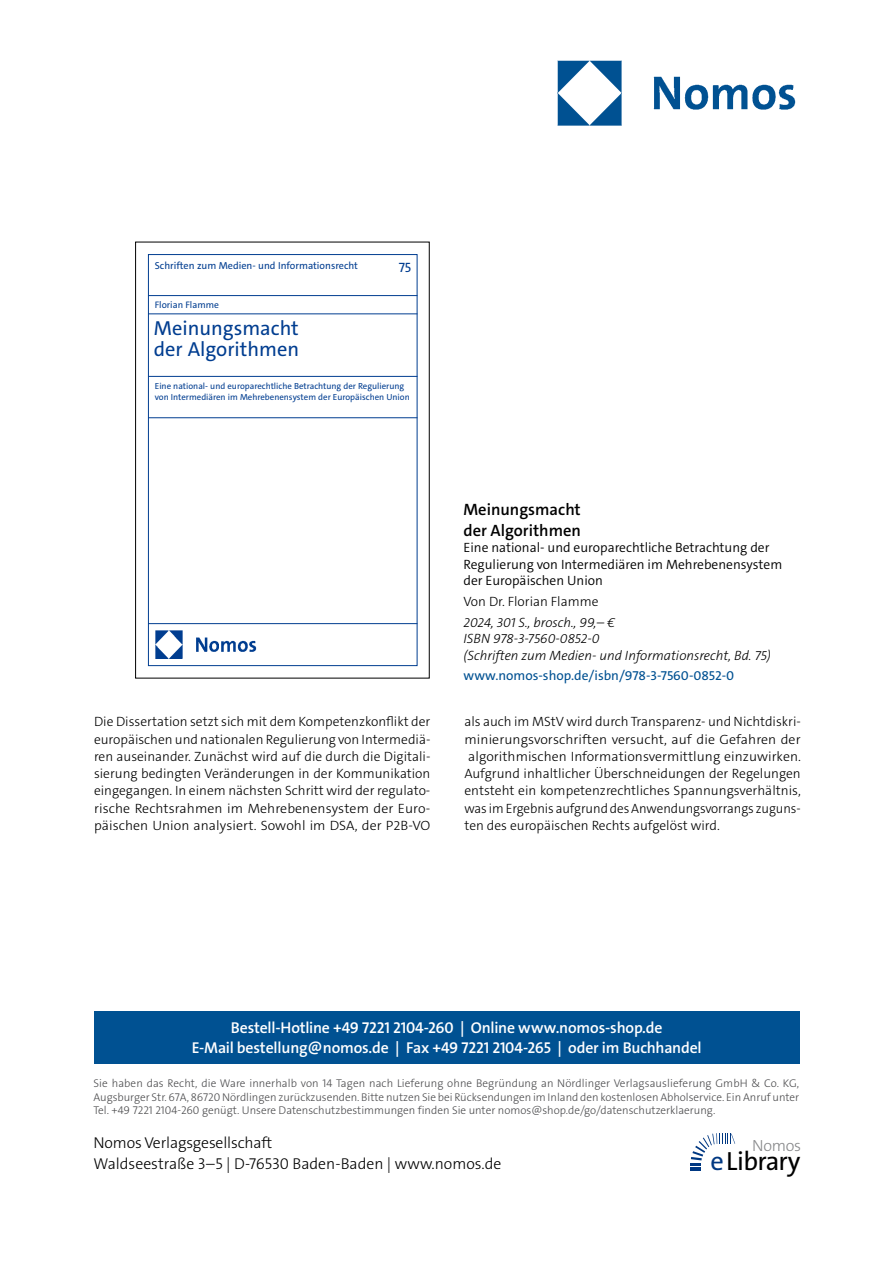
<style>
.page{position:relative;width:893px;height:1263px;background:#fff}
.page>*{position:absolute;margin:0;border:0;box-sizing:border-box;transform-origin:0 0}
.t1{font:26.4px "The Sans Os F";letter-spacing:-.03em;color:#000}
.t2{font:20.4px/21.8px "The Sans C5";color:#003d90}
.t3{font:600 16.5px/21px "The Sans C5";color:#000}
.t4{font:300 16.2px "The Sans Os F";letter-spacing:-.02em;color:#87888a}
.t5{font:600 15.75px/21px "The Sans Os F";letter-spacing:-.01em;color:#fff;text-align:center}
.t6{font:300 15.75px/21px "The Sans Os F";color:#000}
.t7{font:300 13.5px/17.2px "The Sans C5";color:#000;text-align:justify}
.t8{font:300 13.5px/16.5px "The Sans C5";color:#000}
.t9{font:italic 300 13.5px/16.5px "The Sans C5";color:#000}
.t10{font:13.5px "The Sans C5";color:#005192}
.t11{font:13.5px "The Sans C5";color:#003d90}
.t12{font:300 11.25px/13.5px "The Sans Os F";color:#4b4b4d;text-align:justify}
.t13{font:10.2px "The Sans C5";color:#003d90}
.t14{font:9.45px "The Sans C5";color:#003d90}
.t15{font:8.85px/10.6px "The Sans C5";color:#003d90}
.s1{color:#003882}
</style>
<div class="page">
<img style="left:558px;top:61px;width:238px;height:65px">
<div style="left:94px;top:1011px;width:705px;height:52px;background:#005192"></div>
<svg style="left:690px;top:1133px;width:45px;height:38px"></svg>
<div style="left:135px;top:242px;width:295px;height:436px;border:1px solid #000"></div>
<div style="left:148px;top:254px;width:269px;height:412px;border:1px solid #003d90"></div>
<hr style="left:148px;top:295px;width:269px;height:1px;background:#003d90">
<hr style="left:148px;top:376px;width:269px;height:1px;background:#003d90">
<hr style="left:148px;top:417px;width:269px;height:1px;background:#003d90">
<hr style="left:148px;top:623px;width:269px;height:1px;background:#003d90">
<hr style="left:148px;top:313px;width:269px;height:1px;background:#003d90">
<img style="left:155px;top:631px;width:102px;height:27px">
<p class="t13" style="left:155px;top:259px;width:205px">Schriften zum Medien- und Informationsrecht</p>
<p class="t14" style="left:155px;top:299px;width:66px">Florian Flamme</p>
<h2 class="t2" style="left:154px;top:317px;width:147px">Meinungsmacht der Algorithmen</h2>
<p class="t11" style="left:399px;top:259px;width:14px">75</p>
<p class="t15" style="left:155px;top:381px;width:256px">Eine national- und europarechtliche Betrachtung der Regulierung von Intermediären im Mehrebenensystem der Europäischen Union</p>
<p class="t3" style="left:463px;top:499px;width:119px">Meinungsmacht der Algorithmen</p>
<p class="t8" style="left:463px;top:539px;width:320px">Eine national- und europarechtliche Betrachtung der<br>Regulierung von Intermediären im Mehrebenensystem der Europäischen Union</p>
<p class="t7" style="left:463px;top:593px;width:136px">Von Dr. Florian Flamme</p>
<p class="t9" style="left:463px;top:614px;width:309px">2024, 301 S., brosch., 99,– €<br>ISBN 978-3-7560-0852-0<br>(Schriften zum Medien- und Informationsrecht, Bd. 75)</p>
<p class="t10" style="left:463px;top:667px;width:272px">www.nomos-shop.de/isbn/978-3-7560-0852-0</p>
<p class="t7" style="left:94px;top:713px;width:338px">Die Dissertation setzt sich mit dem Kompetenzkonflikt der europäischen und nationalen Regulierung von Intermediä&shy;ren auseinander. Zunächst wird auf die durch die Digitali&shy;sierung bedingten Veränderungen in der Kommunikation eingegangen. In einem nächsten Schritt wird der regulato&shy;rische Rechtsrahmen im Mehrebenensystem der Euro&shy;päischen Union analysiert. Sowohl im DSA, der P2B-VO</p>
<p class="t7" style="left:464px;top:713px;width:338px">als auch im MStV wird durch Transparenz- und Nichtdiskri&shy;minierungsvorschriften versucht, auf die Gefahren der algorithmischen Informationsvermittlung einzuwirken.<br>Aufgrund inhaltlicher Überschneidungen der Regelungen entsteht ein kompetenzrechtliches Spannungsverhältnis, was im Ergebnis aufgrund des Anwendungsvorrangs zuguns&shy;ten des europäischen Rechts aufgelöst wird.</p>
<p class="t5" style="left:192px;top:1017px;width:511px">Bestell-Hotline +49 7221 2104-260 | Online www.nomos-shop.de<br>E-Mail bestellung@nomos.de | Fax +49 7221 2104-265 | oder im Buchhandel</p>
<p class="t12" style="left:94px;top:1077px;width:707px">Sie haben das Recht, die Ware innerhalb von 14 Tagen nach Lieferung ohne Begründung an Nördlinger Verlagsauslieferung GmbH &amp; Co. KG, Augsburger Str. 67A, 86720 Nördlingen zurückzusenden. Bitte nutzen Sie bei Rücksendungen im Inland den kostenlosen Abholservice. Ein Anruf unter Tel. +49 7221 2104-260 genügt. Unsere Datenschutzbestimmungen finden Sie unter nomos@shop.de/go/datenschutzerklaerung.</p>
<p class="t6" style="left:94px;top:1133px;width:409px">Nomos Verlagsgesellschaft<br>Waldseestraße 3–5 | D-76530 Baden-Baden | www.nomos.de</p>
<p class="t4" style="left:752px;top:1135px;width:51px">Nomos</p>
<h1 class="t1" style="left:710px;top:1144px;width:91px"><span class="s1">e</span>Library</h1>
</div>
